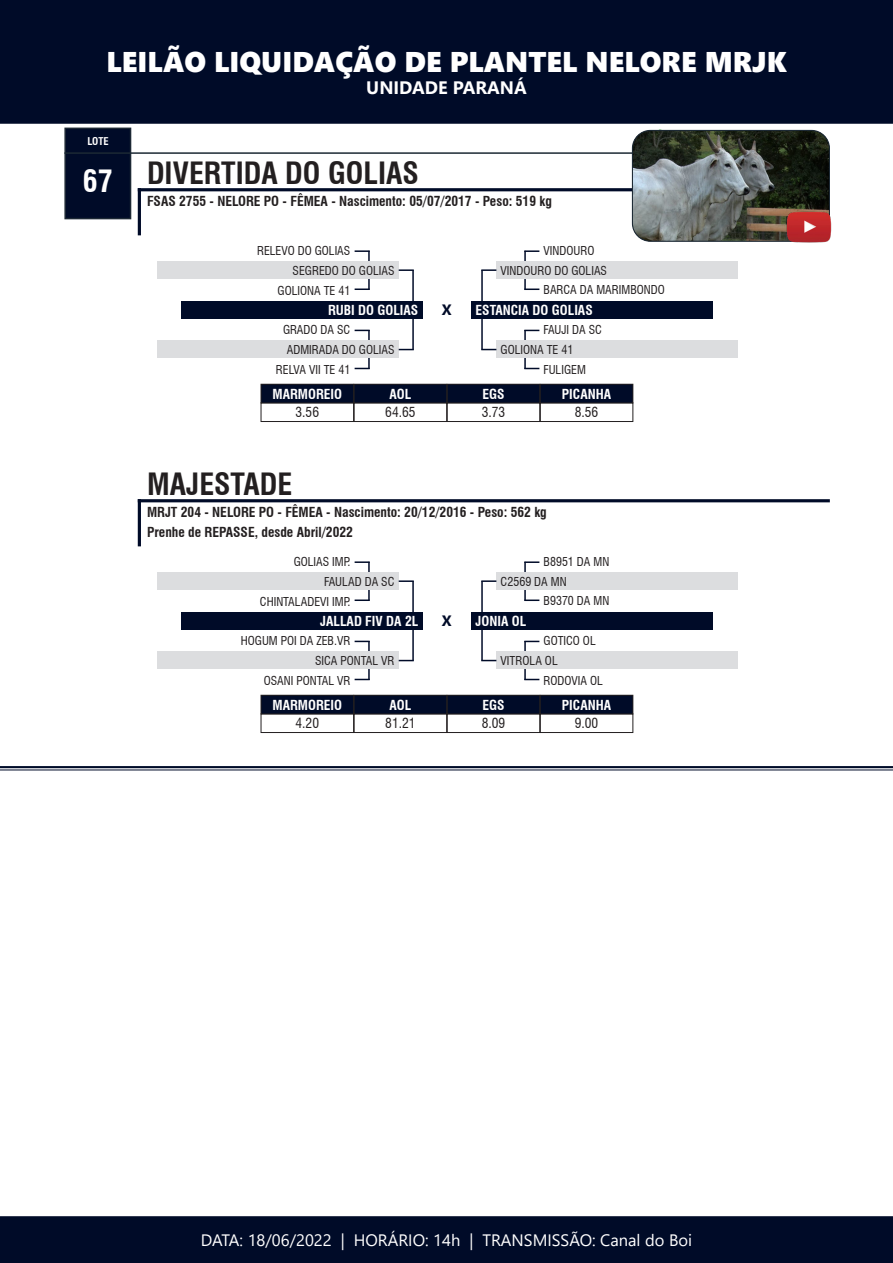
<style>
.page{position:relative;width:893px;height:1263px;background:#fff}
.page>*{position:absolute;margin:0;border:0;box-sizing:border-box;transform-origin:0 0}
.t1{font:700 condensed 30px "Swiss 721 BT";color:#231f20}
.t2{font:700 condensed 30px "Swiss 721 BT";color:#fff}
.t3{font:28.5px "Segoe UI Black";color:#fff}
.t4{font:700 18px "Segoe UI";color:#fff}
.t5{font:16.5px "Segoe UI";color:#fff}
.t6{font:700 15px "Segoe UI";color:#000b28}
.t7{font:700 condensed 13.5px "Swiss 721 BT";color:#231f20}
.t8{font:700 condensed 13.5px "Swiss 721 BT";color:#fff}
.t9{font:condensed 13.5px "Swiss 721 BT";color:#231f20}
.t10{font:condensed 12px "Swiss 721 BT";color:#231f20}
.t11{font:700 condensed 10.5px "Swiss 721 BT";color:#fff}
</style>
<div class="page">
<div style="left:0;top:1216px;width:893px;height:47px;background:#000b28;border:2px solid #000b28"></div>
<div style="left:0;top:0;width:893px;height:124px;background:#000b28;border:2px solid #000b28"></div>
<div style="left:64px;top:128px;width:67px;height:91px;background:#000b28;border:2px solid #1d2935"></div>
<hr style="left:138px;top:188px;width:692px;height:3px;background:#000b28">
<hr style="left:138px;top:188px;width:3px;height:47px;background:#000b28">
<hr style="left:64px;top:152px;width:597px;height:2px;background:#1c2934">
<div style="left:261px;top:403px;width:93px;height:19px;border:1px solid #231f20"></div>
<div style="left:447px;top:403px;width:93px;height:19px;border:1px solid #231f20"></div>
<div style="left:354px;top:403px;width:93px;height:19px;border:1px solid #231f20"></div>
<div style="left:540px;top:403px;width:93px;height:19px;border:1px solid #231f20"></div>
<div style="left:261px;top:384px;width:93px;height:19px;background:#000b28"></div>
<div style="left:261px;top:384px;width:93px;height:19px;border:1px solid #231f20"></div>
<div style="left:447px;top:384px;width:93px;height:19px;background:#000b28"></div>
<div style="left:447px;top:384px;width:93px;height:19px;border:1px solid #231f20"></div>
<div style="left:354px;top:384px;width:93px;height:19px;background:#000b28"></div>
<div style="left:354px;top:384px;width:93px;height:19px;border:1px solid #231f20"></div>
<div style="left:540px;top:384px;width:93px;height:19px;background:#000b28"></div>
<div style="left:540px;top:384px;width:93px;height:19px;border:1px solid #231f20"></div>
<img style="left:632px;top:130px;width:197px;height:110px">
<div style="left:632px;top:130px;width:198px;height:112px;border:1px solid #1c2934;border-radius:18px"></div>
<img style="left:786px;top:211px;width:45px;height:32px">
<svg style="left:524px;top:330px;width:15px;height:11px"></svg>
<svg style="left:524px;top:358px;width:15px;height:11px"></svg>
<svg style="left:524px;top:250px;width:15px;height:11px"></svg>
<svg style="left:524px;top:279px;width:15px;height:11px"></svg>
<svg style="left:355px;top:330px;width:15px;height:11px"></svg>
<svg style="left:355px;top:358px;width:15px;height:11px"></svg>
<svg style="left:355px;top:250px;width:15px;height:12px"></svg>
<svg style="left:355px;top:279px;width:15px;height:11px"></svg>
<div style="left:181px;top:301px;width:242px;height:18px;background:#000b28"></div>
<div style="left:471px;top:301px;width:242px;height:17px;background:#000b28"></div>
<div style="left:158px;top:341px;width:241px;height:17px;background:#dcdddf"></div>
<div style="left:496px;top:341px;width:242px;height:17px;background:#dcdddf"></div>
<div style="left:158px;top:262px;width:241px;height:17px;background:#dcdddf"></div>
<div style="left:496px;top:261px;width:242px;height:18px;background:#dcdddf"></div>
<hr style="left:412px;top:270px;width:2px;height:31px;background:#000b28">
<svg style="left:399px;top:269px;width:15px;height:2px"></svg>
<hr style="left:412px;top:318px;width:2px;height:32px;background:#000b28">
<svg style="left:399px;top:349px;width:15px;height:1px"></svg>
<hr style="left:481px;top:270px;width:2px;height:31px;background:#000b28">
<svg style="left:481px;top:269px;width:15px;height:2px"></svg>
<hr style="left:481px;top:318px;width:2px;height:32px;background:#000b28">
<svg style="left:481px;top:349px;width:15px;height:1px"></svg>
<hr style="left:138px;top:499px;width:692px;height:3px;background:#000b28">
<hr style="left:138px;top:499px;width:3px;height:47px;background:#000b28">
<div style="left:261px;top:714px;width:93px;height:19px;border:1px solid #231f20"></div>
<div style="left:447px;top:714px;width:93px;height:19px;border:1px solid #231f20"></div>
<div style="left:354px;top:714px;width:93px;height:19px;border:1px solid #231f20"></div>
<div style="left:540px;top:714px;width:93px;height:19px;border:1px solid #231f20"></div>
<div style="left:261px;top:695px;width:93px;height:19px;background:#000b28"></div>
<div style="left:261px;top:695px;width:93px;height:19px;border:1px solid #231f20"></div>
<div style="left:447px;top:695px;width:93px;height:19px;background:#000b28"></div>
<div style="left:447px;top:695px;width:93px;height:19px;border:1px solid #231f20"></div>
<div style="left:354px;top:695px;width:93px;height:19px;background:#000b28"></div>
<div style="left:354px;top:695px;width:93px;height:19px;border:1px solid #231f20"></div>
<div style="left:540px;top:695px;width:93px;height:19px;background:#000b28"></div>
<div style="left:540px;top:695px;width:93px;height:19px;border:1px solid #231f20"></div>
<hr style="left:0;top:766px;width:893px;height:2px;background:#000b28">
<hr style="left:0;top:770px;width:893px;height:1px;background:#000b28">
<svg style="left:524px;top:641px;width:15px;height:11px"></svg>
<svg style="left:524px;top:669px;width:15px;height:11px"></svg>
<svg style="left:524px;top:561px;width:15px;height:11px"></svg>
<svg style="left:524px;top:590px;width:15px;height:11px"></svg>
<svg style="left:355px;top:641px;width:15px;height:11px"></svg>
<svg style="left:355px;top:669px;width:15px;height:11px"></svg>
<svg style="left:355px;top:561px;width:15px;height:12px"></svg>
<svg style="left:355px;top:590px;width:15px;height:11px"></svg>
<div style="left:181px;top:612px;width:242px;height:17px;background:#000b28"></div>
<div style="left:471px;top:612px;width:242px;height:17px;background:#000b28"></div>
<div style="left:158px;top:652px;width:241px;height:17px;background:#dcdddf"></div>
<div style="left:496px;top:652px;width:242px;height:17px;background:#dcdddf"></div>
<div style="left:158px;top:573px;width:241px;height:17px;background:#dcdddf"></div>
<div style="left:496px;top:572px;width:242px;height:18px;background:#dcdddf"></div>
<hr style="left:412px;top:581px;width:2px;height:31px;background:#000b28">
<svg style="left:399px;top:580px;width:15px;height:2px"></svg>
<hr style="left:412px;top:629px;width:2px;height:31px;background:#000b28">
<svg style="left:399px;top:660px;width:15px;height:1px"></svg>
<hr style="left:481px;top:581px;width:2px;height:31px;background:#000b28">
<svg style="left:481px;top:580px;width:15px;height:2px"></svg>
<hr style="left:481px;top:629px;width:2px;height:31px;background:#000b28">
<svg style="left:481px;top:660px;width:15px;height:1px"></svg>
<h2 class="t3" style="left:107px;top:41px;width:681px">LEILÃO LIQUIDAÇÃO DE PLANTEL NELORE MRJK</h2>
<h3 class="t4" style="left:366px;top:70px;width:162px">UNIDADE PARANÁ</h3>
<p class="t11" style="left:87px;top:135px;width:23px">LOTE</p>
<p class="t2" style="left:83px;top:163px;width:31px">67</p>
<p class="t1" style="left:147px;top:155px;width:273px">DIVERTIDA DO GOLIAS</p>
<p class="t7" style="left:147px;top:193px;width:406px">FSAS 2755 - NELORE PO - FÊMEA - Nascimento: 05/07/2017 - Peso: 519 kg</p>
<p class="t10" style="left:257px;top:243px;width:95px">RELEVO DO GOLIAS</p>
<p class="t10" style="left:544px;top:243px;width:52px">VINDOURO</p>
<p class="t10" style="left:293px;top:263px;width:103px">SEGREDO DO GOLIAS</p>
<p class="t10" style="left:501px;top:263px;width:108px">VINDOURO DO GOLIAS</p>
<p class="t10" style="left:278px;top:283px;width:74px">GOLIONA TE 41</p>
<p class="t10" style="left:544px;top:283px;width:123px">BARCA DA MARIMBONDO</p>
<p class="t8" style="left:328px;top:302px;width:92px">RUBI DO GOLIAS</p>
<p class="t6" style="left:442px;top:296px;width:11px">X</p>
<p class="t8" style="left:476px;top:302px;width:119px">ESTANCIA DO GOLIAS</p>
<p class="t10" style="left:287px;top:342px;width:109px">ADMIRADA DO GOLIAS</p>
<p class="t10" style="left:501px;top:342px;width:74px">GOLIONA TE 41</p>
<p class="t10" style="left:283px;top:323px;width:69px">GRADO DA SC</p>
<p class="t10" style="left:544px;top:323px;width:60px">FAUJI DA SC</p>
<p class="t10" style="left:276px;top:362px;width:76px">RELVA VII TE 41</p>
<p class="t10" style="left:544px;top:362px;width:44px">FULIGEM</p>
<p class="t8" style="left:273px;top:386px;width:71px">MARMOREIO</p>
<p class="t8" style="left:389px;top:386px;width:23px">AOL</p>
<p class="t8" style="left:482px;top:386px;width:24px">EGS</p>
<p class="t8" style="left:562px;top:386px;width:51px">PICANHA</p>
<p class="t9" style="left:296px;top:404px;width:25px">3.56</p>
<p class="t9" style="left:385px;top:404px;width:32px">64.65</p>
<p class="t9" style="left:482px;top:404px;width:25px">3.73</p>
<p class="t9" style="left:575px;top:404px;width:25px">8.56</p>
<p class="t1" style="left:147px;top:466px;width:147px">MAJESTADE</p>
<p class="t7" style="left:147px;top:504px;width:401px">MRJT 204 - NELORE PO - FÊMEA - Nascimento: 20/12/2016 - Peso: 562 kg</p>
<p class="t7" style="left:147px;top:524px;width:207px">Prenhe de REPASSE, desde Abril/2022</p>
<p class="t10" style="left:294px;top:554px;width:58px">GOLIAS IMP.</p>
<p class="t10" style="left:544px;top:554px;width:67px">B8951 DA MN</p>
<p class="t10" style="left:324px;top:574px;width:72px">FAULAD DA SC</p>
<p class="t10" style="left:501px;top:574px;width:68px">C2569 DA MN</p>
<p class="t10" style="left:260px;top:594px;width:92px">CHINTALADEVI IMP.</p>
<p class="t10" style="left:544px;top:594px;width:67px">B9370 DA MN</p>
<p class="t8" style="left:320px;top:613px;width:100px">JALLAD FIV DA 2L</p>
<p class="t6" style="left:442px;top:607px;width:11px">X</p>
<p class="t8" style="left:476px;top:613px;width:52px">JONIA OL</p>
<p class="t10" style="left:315px;top:653px;width:81px">SICA PONTAL VR</p>
<p class="t10" style="left:501px;top:653px;width:59px">VITROLA OL</p>
<p class="t10" style="left:241px;top:634px;width:111px">HOGUM POI DA ZEB.VR</p>
<p class="t10" style="left:544px;top:634px;width:54px">GOTICO OL</p>
<p class="t10" style="left:264px;top:673px;width:88px">OSANI PONTAL VR</p>
<p class="t10" style="left:544px;top:673px;width:61px">RODOVIA OL</p>
<p class="t8" style="left:273px;top:697px;width:71px">MARMOREIO</p>
<p class="t8" style="left:389px;top:697px;width:23px">AOL</p>
<p class="t8" style="left:482px;top:697px;width:24px">EGS</p>
<p class="t8" style="left:562px;top:697px;width:51px">PICANHA</p>
<p class="t9" style="left:296px;top:715px;width:25px">4.20</p>
<p class="t9" style="left:385px;top:715px;width:32px">81.21</p>
<p class="t9" style="left:482px;top:715px;width:25px">8.09</p>
<p class="t9" style="left:575px;top:715px;width:25px">9.00</p>
<h3 class="t5" style="left:201px;top:1224px;width:493px">DATA: 18/06/2022 | HORÁRIO: 14h | TRANSMISSÃO: Canal do Boi</h3>
</div>
